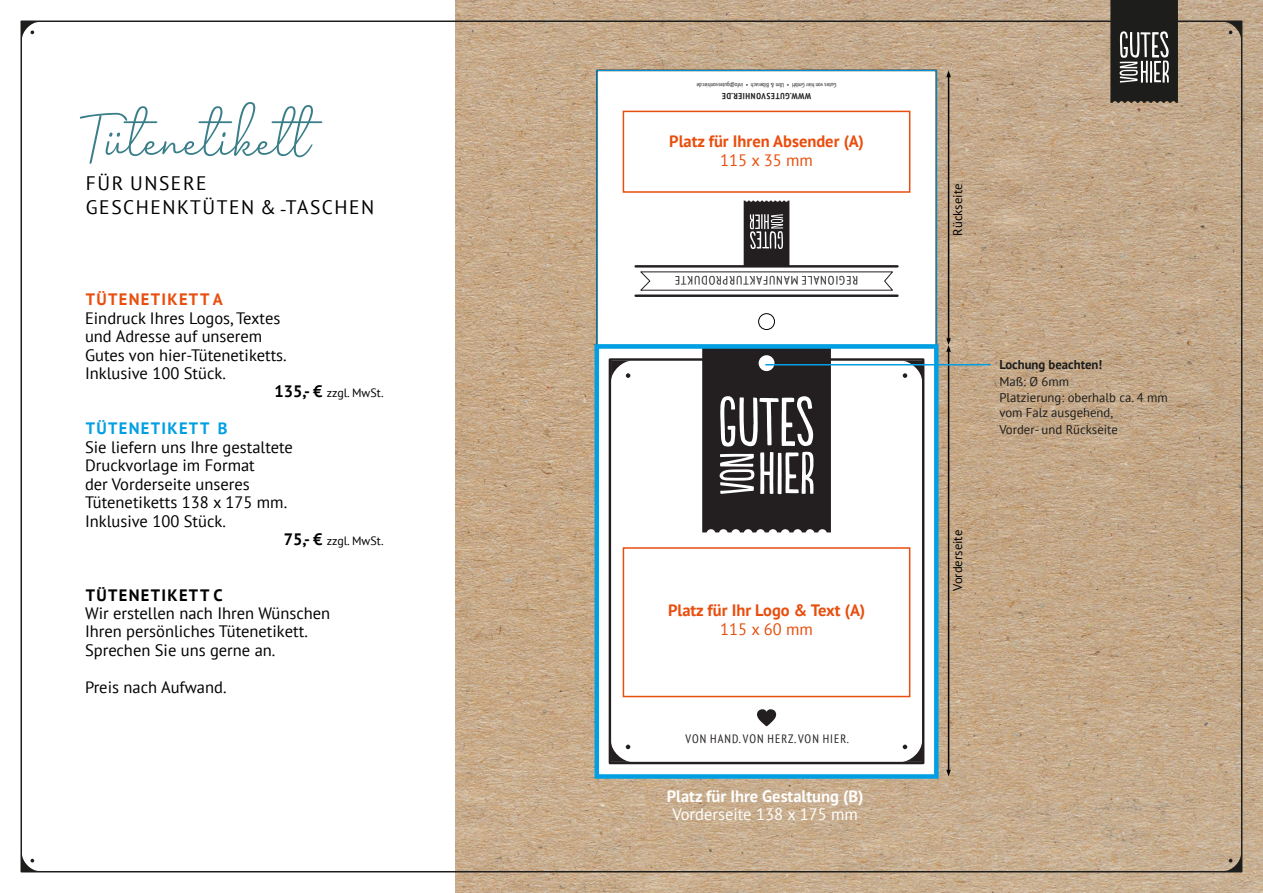
<style>
.page{position:relative;width:1263px;height:893px;background:#fff}
.page>*{position:absolute;margin:0;border:0;box-sizing:border-box;transform-origin:0 0}
.t1{font:60px "Celliad";color:#397e89}
.t2{font:19.5px/24px "PT Sans";letter-spacing:.08em;color:#000}
.t3{font:16.5px/18.5px "PT Sans";color:#000}
.t4{font:700 16.5px "PT Sans";color:#e84e0e}
.t5{font:700 16.5px "PT Sans";color:#fff}
.t6{font:16.5px "PT Sans";color:#fff}
.t7{font:16.5px "PT Sans";color:#e84e0e}
.t8{font:700 16.5px "PT Sans";letter-spacing:.08em;color:#e84e0e}
.t9{font:700 16.5px "PT Sans";letter-spacing:.08em;color:#009fe3}
.t10{font:700 16.5px "PT Sans";letter-spacing:.08em;color:#000}
.t11{font:12.75px/16.5px "PT Sans";color:#1d1d1b}
.t12{font:12.75px "PT Sans";color:#000}
.t13{font:700 12.75px "PT Sans";color:#1d1d1b}
.t14{font:condensed 12.15px "PT Sans";letter-spacing:.08em;color:#231f20}
.t15{font:12px "PT Sans";color:#000}
.t16{font:700 condensed 8.7px "PT Sans";letter-spacing:.08em;color:#231f20}
.t17{font:condensed 6.15px "PT Sans";color:#231f20}
.s1{font-weight:700;font-size:16.5px}
</style>
<div class="page">
<img style="left:455px;top:0;width:808px;height:893px">
<svg style="left:1224px;top:854px;width:17px;height:17px"></svg>
<svg style="left:1224px;top:22px;width:17px;height:17px"></svg>
<svg style="left:22px;top:855px;width:17px;height:16px"></svg>
<svg style="left:22px;top:22px;width:16px;height:16px"></svg>
<svg style="left:1110px;top:0;width:68px;height:103px;background:#3d3d3b"></svg>
<div style="left:597px;top:70px;width:339px;height:706px;background:#fff"></div>
<div style="left:609px;top:358px;width:315px;height:406px;border:2px solid #231f20"></div>
<svg style="left:702px;top:349px;width:129px;height:183px;background:#444142"></svg>
<svg style="left:611px;top:361px;width:20px;height:20px"></svg>
<svg style="left:901px;top:361px;width:21px;height:20px"></svg>
<svg style="left:611px;top:741px;width:21px;height:21px"></svg>
<svg style="left:901px;top:741px;width:21px;height:21px"></svg>
<svg style="left:757px;top:709px;width:19px;height:17px"></svg>
<svg style="left:640px;top:201px;width:253px;height:90px"></svg>
<hr style="left:636px;top:294px;width:261px;height:3px;background:#231f20">
<hr style="left:636px;top:265px;width:261px;height:3px;background:#231f20">
<div style="left:596px;top:70px;width:341px;height:275px;border:1px solid #009fe3"></div>
<div style="left:623px;top:111px;width:287px;height:82px;border:2px solid #e84e0e"></div>
<div style="left:623px;top:547px;width:287px;height:150px;border:2px solid #e84e0e"></div>
<svg style="left:946px;top:70px;width:5px;height:7px"></svg>
<hr style="left:948px;top:76px;width:1px;height:264px;background:#000">
<svg style="left:946px;top:338px;width:5px;height:14px"></svg>
<svg style="left:946px;top:770px;width:5px;height:6px"></svg>
<hr style="left:948px;top:350px;width:1px;height:421px;background:#000">
<div style="left:759px;top:355px;width:15px;height:16px;background:#fff;border-radius:50%"></div>
<div style="left:758px;top:313px;width:17px;height:17px;border:1px solid #000;border-radius:50%"></div>
<hr style="left:766px;top:364px;width:224px;height:1px;background:#009fe3">
<div style="left:594px;top:344px;width:344px;height:435px;border:4px solid #009fe3"></div>
<h1 class="t1" style="left:85px;top:109px;width:242px">Tütenetikett</h1>
<p class="t2" style="left:86px;top:173px;width:290px">FÜR UNSERE<br>GESCHENKTÜTEN &amp;-TASCHEN</p>
<p class="t8" style="left:86px;top:293px;width:139px">TÜTENETIKETTA</p>
<p class="t3" style="left:85px;top:310px;width:203px">Eindruck Ihres Logos, Textes und Adresse auf unserem<br>Gutes von hier-Tütenetiketts.<br>Inklusive 100 Stück.</p>
<p class="t15" style="left:274px;top:388px;width:111px"><span class="s1">135,- €</span> zzgl. MwSt.</p>
<p class="t9" style="left:86px;top:422px;width:143px">TÜTENETIKETT B</p>
<p class="t3" style="left:85px;top:439px;width:209px">Sie liefern uns Ihre gestaltete<br>Druckvorlage im Format<br>der Vorderseite unseres<br>Tütenetiketts 138 x 175 mm.<br>Inklusive 100 Stück.</p>
<p class="t15" style="left:284px;top:536px;width:101px"><span class="s1">75,- €</span> zzgl. MwSt.</p>
<p class="t10" style="left:86px;top:588px;width:138px">TÜTENETIKETT C</p>
<p class="t3" style="left:85px;top:606px;width:247px">Wir erstellen nach Ihren Wünschen<br>Ihren persönliches Tütenetikett.<br>Sprechen Sie uns gerne an.</p>
<p class="t3" style="left:85px;top:679px;width:143px">Preis nach Aufwand.</p>
<p class="t17" style="left:743px;top:89px;width:48px;rotate:-180deg">info@gutesvonhier.de</p>
<p class="t17" style="left:748px;top:89px;width:4px;rotate:-180deg">•</p>
<p class="t17" style="left:784px;top:89px;width:35px;rotate:-180deg">Ulm &amp; Biberach</p>
<p class="t17" style="left:789px;top:89px;width:4px;rotate:-180deg">•</p>
<p class="t17" style="left:836px;top:89px;width:46px;rotate:-180deg">Gutes von hier GmbH</p>
<p class="t16" style="left:811px;top:101px;width:91px;rotate:-180deg">WWW.GUTESVONHIER.DE</p>
<p class="t4" style="left:669px;top:135px;width:196px">Platz für Ihren Absender (A)</p>
<p class="t7" style="left:720px;top:153px;width:94px">115 x 35 mm</p>
<p class="t14" style="left:858px;top:289px;width:185px;rotate:-180deg">REGIONALE MANUFAKTURPRODUKTE</p>
<p class="t4" style="left:668px;top:604px;width:199px">Platz für Ihr Logo &amp; Text (A)</p>
<p class="t7" style="left:720px;top:622px;width:94px">115 x 60 mm</p>
<p class="t14" style="left:685px;top:731px;width:165px">VON HAND. VON HERZ. VON HIER.</p>
<p class="t5" style="left:667px;top:789px;width:198px">Platz für Ihre Gestaltung (B)</p>
<p class="t6" style="left:672px;top:808px;width:187px">Vorderseite 138 x 175 mm</p>
<p class="t12" style="left:952px;top:236px;width:53px;rotate:-90deg">Rückseite</p>
<p class="t13" style="left:999px;top:360px;width:104px">Lochung beachten!</p>
<p class="t11" style="left:999px;top:374px;width:170px">Maß: Ø 6mm<br>Platzierung: oberhalb ca. 4 mm</p>
<p class="t11" style="left:999px;top:406px;width:120px">vom Falz ausgehend,<br>Vorder- und Rückseite</p>
<p class="t12" style="left:952px;top:591px;width:63px;rotate:-90deg">Vorderseite</p>
</div>
